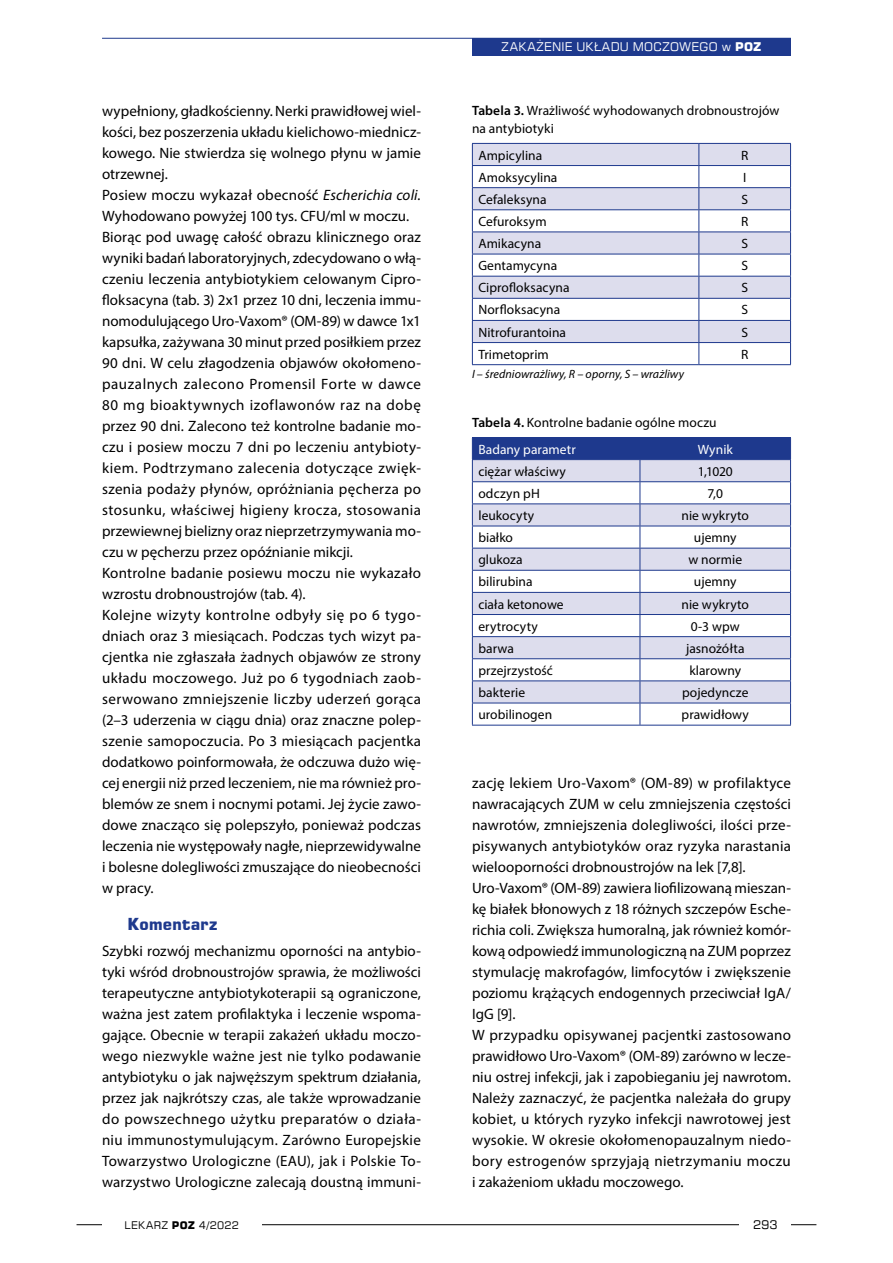
<style>
.page{position:relative;width:893px;height:1263px;background:#fff}
.page>*{position:absolute;margin:0;border:0;box-sizing:border-box;transform-origin:0 0}
.t1{font:700 16.5px "Square 721 EU";color:#1e398d}
.t2{font:15px/21px "Myriad Pro";letter-spacing:.01em;color:#000}
.t3{font:13.5px/18px "Myriad Pro";letter-spacing:.005em;color:#000}
.t4{font:13.5px "Myriad Pro";letter-spacing:.03em;color:#000}
.t5{font:13.5px "Myriad Pro";letter-spacing:.005em;color:#fff}
.t6{font:italic 12px "Myriad Pro";letter-spacing:.005em;color:#000}
.t7{font:12px "Square 721 EU";letter-spacing:.025em;color:#fff}
.t8{font:12px "Square 721 EU";color:#000}
.t9{font:10.5px "Square 721 EU";letter-spacing:.03em;color:#000}
.s1{font-style:italic}
.s2{font-weight:700}
.s3{font-weight:600}
.s4{color:#fff}
</style>
<div class="page">
<hr style="left:102px;top:38px;width:689px;height:1px;background:#1e398d">
<hr style="left:77px;top:1224px;width:739px;height:1px;background:#000">
<div style="left:740px;top:1216px;width:51px;height:17px;background:#fff"></div>
<div style="left:102px;top:1216px;width:159px;height:17px;background:#fff"></div>
<div style="left:472px;top:38px;width:319px;height:17px;background:#1e398d"></div>
<svg style="left:473px;top:144px;width:317px;height:198px;fill:#dddded"></svg>
<svg style="left:698px;top:144px;width:1px;height:220px"></svg>
<hr style="left:472px;top:364px;width:227px;height:1px;background:#1e398d">
<hr style="left:699px;top:364px;width:92px;height:1px;background:#1e398d">
<hr style="left:472px;top:143px;width:227px;height:1px;background:#1e398d">
<hr style="left:699px;top:143px;width:92px;height:1px;background:#1e398d">
<hr style="left:472px;top:165px;width:227px;height:1px;background:#1e398d">
<hr style="left:699px;top:165px;width:92px;height:1px;background:#1e398d">
<hr style="left:472px;top:187px;width:227px;height:1px;background:#1e398d">
<hr style="left:699px;top:187px;width:92px;height:1px;background:#1e398d">
<hr style="left:472px;top:209px;width:227px;height:1px;background:#1e398d">
<hr style="left:699px;top:209px;width:92px;height:1px;background:#1e398d">
<hr style="left:472px;top:232px;width:227px;height:1px;background:#1e398d">
<hr style="left:699px;top:232px;width:92px;height:1px;background:#1e398d">
<hr style="left:472px;top:254px;width:227px;height:1px;background:#1e398d">
<hr style="left:699px;top:254px;width:92px;height:1px;background:#1e398d">
<hr style="left:472px;top:276px;width:227px;height:1px;background:#1e398d">
<hr style="left:699px;top:276px;width:92px;height:1px;background:#1e398d">
<hr style="left:472px;top:298px;width:227px;height:1px;background:#1e398d">
<hr style="left:699px;top:298px;width:92px;height:1px;background:#1e398d">
<hr style="left:472px;top:320px;width:227px;height:1px;background:#1e398d">
<svg style="left:472px;top:144px;width:1px;height:220px"></svg>
<hr style="left:699px;top:320px;width:92px;height:1px;background:#1e398d">
<svg style="left:790px;top:144px;width:1px;height:220px"></svg>
<hr style="left:472px;top:342px;width:227px;height:1px;background:#1e398d">
<hr style="left:699px;top:342px;width:92px;height:1px;background:#1e398d">
<hr style="left:472px;top:725px;width:168px;height:1px;background:#1e398d">
<hr style="left:640px;top:725px;width:151px;height:1px;background:#1e398d">
<svg style="left:472px;top:437px;width:319px;height:288px"></svg>
<hr style="left:472px;top:703px;width:168px;height:1px;background:#1e398d">
<hr style="left:640px;top:703px;width:151px;height:1px;background:#1e398d">
<p class="t2" style="left:102px;top:100px;width:320px">wypełniony, gładkościenny. Nerki prawidłowej wiel&shy;kości, bez poszerzenia układu kielichowo-miednicz&shy;kowego. Nie stwierdza się wolnego płynu w jamie otrzewnej.<br>Posiew moczu wykazał obecność <span class="s1">Escherichia coli.<br></span>Wyhodowano powyżej 100 tys. CFU/ml w moczu.<br>Biorąc pod uwagę całość obrazu klinicznego oraz wyniki badań laboratoryjnych, zdecydowano o włą&shy;czeniu leczenia antybiotykiem celowanym Cipro&shy;floksacyna (tab. 3) 2x1 przez 10 dni, leczenia immu&shy;nomodulującego Uro-Vaxom® (OM-89) w dawce 1x1 kapsułka, zażywana 30 minut przed posiłkiem przez 90 dni. W celu złagodzenia objawów okołomeno&shy;pauzalnych zalecono Promensil Forte w dawce 80 mg bioaktywnych izoflawonów raz na dobę przez 90 dni. Zalecono też kontrolne badanie mo&shy;czu i posiew moczu 7 dni po leczeniu antybioty&shy;kiem. Podtrzymano zalecenia dotyczące zwięk&shy;szenia podaży płynów, opróżniania pęcherza po stosunku, właściwej higieny krocza, stosowania przewiewnej bielizny oraz nieprzetrzymywania mo&shy;czu w pęcherzu przez opóźnianie mikcji.<br>Kontrolne badanie posiewu moczu nie wykazało wzrostu drobnoustrojów (tab. 4).<br>Kolejne wizyty kontrolne odbyły się po 6 tygo&shy;dniach oraz 3 miesiącach. Podczas tych wizyt pa&shy;cjentka nie zgłaszała żadnych objawów ze strony układu moczowego. Już po 6 tygodniach zaob&shy;serwowano zmniejszenie liczby uderzeń gorąca (2–3 uderzenia w ciągu dnia) oraz znaczne polep&shy;szenie samopoczucia. Po 3 miesiącach pacjentka dodatkowo poinformowała, że odczuwa dużo wię&shy;cej energii niż przed leczeniem, nie ma również pro&shy;blemów ze snem i nocnymi potami. Jej życie zawo&shy;dowe znacząco się polepszyło, ponieważ podczas leczenia nie występowały nagłe, nieprzewidywalne i bolesne dolegliwości zmuszające do nieobecności w pracy.</p>
<p class="t1" style="left:128px;top:914px;width:92px">Komentarz</p>
<p class="t2" style="left:102px;top:940px;width:320px;text-align:justify">Szybki rozwój mechanizmu oporności na antybio&shy;tyki wśród drobnoustrojów sprawia, że możliwości terapeutyczne antybiotykoterapii są ograniczone, ważna jest zatem profilaktyka i leczenie wspoma&shy;gające. Obecnie w terapii zakażeń układu moczo&shy;wego niezwykle ważne jest nie tylko podawanie antybiotyku o jak najwęższym spektrum działania, przez jak najkrótszy czas, ale także wprowadzanie do powszechnego użytku preparatów o działa&shy;niu immunostymulującym. Zarówno Europejskie Towarzystwo Urologiczne (EAU), jak i Polskie To&shy;warzystwo Urologiczne zalecają doustną immuni-</p>
<p class="t7" style="left:501px;top:39px;width:262px">ZAKAŻENIE UKŁADU MOCZOWEGO W <span class="s2">POZ</span></p>
<p class="t3" style="left:472px;top:101px;width:309px"><span class="s3">Tabela 3.</span> Wrażliwość wyhodowanych drobnoustrojów na antybiotyki</p>
<p class="t3" style="left:478px;top:146px;width:65px">Ampicylina</p>
<p class="t3" style="left:741px;top:146px;width:9px">R</p>
<p class="t3" style="left:478px;top:168px;width:81px">Amoksycylina</p>
<p class="t3" style="left:743px;top:168px;width:5px">I</p>
<p class="t3" style="left:478px;top:190px;width:70px">Cefaleksyna</p>
<p class="t3" style="left:741px;top:190px;width:8px">S</p>
<p class="t3" style="left:478px;top:212px;width:70px">Cefuroksym</p>
<p class="t3" style="left:741px;top:212px;width:9px">R</p>
<p class="t3" style="left:478px;top:234px;width:64px">Amikacyna</p>
<p class="t3" style="left:741px;top:234px;width:8px">S</p>
<p class="t3" style="left:478px;top:256px;width:80px">Gentamycyna</p>
<p class="t3" style="left:741px;top:256px;width:8px">S</p>
<p class="t3" style="left:478px;top:279px;width:93px">Ciprofloksacyna</p>
<p class="t3" style="left:741px;top:279px;width:8px">S</p>
<p class="t3" style="left:478px;top:301px;width:83px">Norfloksacyna</p>
<p class="t3" style="left:741px;top:301px;width:8px">S</p>
<p class="t3" style="left:478px;top:323px;width:89px">Nitrofurantoina</p>
<p class="t3" style="left:741px;top:323px;width:8px">S</p>
<p class="t3" style="left:478px;top:345px;width:72px">Trimetoprim</p>
<p class="t3" style="left:741px;top:345px;width:9px">R</p>
<p class="t6" style="left:472px;top:367px;width:214px">I – średniowrażliwy, R – oporny, S – wrażliwy</p>
<p class="t3" style="left:478px;top:409px;width:240px;line-height:26.7px;text-indent:-6px"><span class="s3">Tabela 4.</span> Kontrolne badanie ogólne moczu<br><span class="s4">Badany parametr</span></p>
<p class="t5" style="left:698px;top:441px;width:37px">Wynik</p>
<p class="t3" style="left:478px;top:462px;width:89px">ciężar właściwy</p>
<p class="t3" style="left:698px;top:462px;width:37px">1,1020</p>
<p class="t3" style="left:478px;top:484px;width:63px">odczyn pH</p>
<p class="t3" style="left:707px;top:484px;width:17px">7,0</p>
<p class="t3" style="left:478px;top:506px;width:57px">leukocyty</p>
<p class="t3" style="left:681px;top:506px;width:69px">nie wykryto</p>
<p class="t3" style="left:478px;top:528px;width:36px">białko</p>
<p class="t3" style="left:694px;top:528px;width:44px">ujemny</p>
<p class="t3" style="left:478px;top:550px;width:46px">glukoza</p>
<p class="t3" style="left:688px;top:550px;width:55px">w normie</p>
<p class="t3" style="left:478px;top:573px;width:56px">bilirubina</p>
<p class="t3" style="left:694px;top:573px;width:44px">ujemny</p>
<p class="t3" style="left:478px;top:595px;width:87px">ciała ketonowe</p>
<p class="t3" style="left:681px;top:595px;width:69px">nie wykryto</p>
<p class="t4" style="left:478px;top:618px;width:61px">erytrocyty</p>
<p class="t3" style="left:691px;top:617px;width:50px">0-3 wpw</p>
<p class="t3" style="left:478px;top:639px;width:37px">barwa</p>
<p class="t3" style="left:686px;top:639px;width:60px">jasnożółta</p>
<p class="t3" style="left:478px;top:661px;width:76px">przejrzystość</p>
<p class="t3" style="left:689px;top:661px;width:53px">klarowny</p>
<p class="t3" style="left:478px;top:683px;width:48px">bakterie</p>
<p class="t3" style="left:682px;top:683px;width:68px">pojedyncze</p>
<p class="t3" style="left:478px;top:705px;width:75px">urobilinogen</p>
<p class="t3" style="left:682px;top:705px;width:69px">prawidłowy</p>
<p class="t2" style="left:472px;top:772px;width:320px">zację lekiem Uro-Vaxom® (OM-89) w profilaktyce nawracających ZUM w celu zmniejszenia częstości nawrotów, zmniejszenia dolegliwości, ilości prze&shy;pisywanych antybiotyków oraz ryzyka narastania wielooporności drobnoustrojów na lek [7,8].<br>Uro-Vaxom® (OM-89) zawiera liofilizowaną mieszan&shy;kę białek błonowych z 18 różnych szczepów Esche&shy;richia coli. Zwiększa humoralną, jak również komór&shy;kową odpowiedź immunologiczną na ZUM poprzez stymulację makrofagów, limfocytów i zwiększenie poziomu krążących endogennych przeciwciał IgA/ IgG [9].<br>W przypadku opisywanej pacjentki zastosowano prawidłowo Uro-Vaxom® (OM-89) zarówno w lecze&shy;niu ostrej infekcji, jak i zapobieganiu jej nawrotom.<br>Należy zaznaczyć, że pacjentka należała do grupy kobiet, u których ryzyko infekcji nawrotowej jest wysokie. W okresie okołomenopauzalnym niedo&shy;bory estrogenów sprzyjają nietrzymaniu moczu i zakażeniom układu moczowego.</p>
<p class="t9" style="left:125px;top:1218px;width:116px">LEKARZ <span class="s2">POZ</span> 4/2022</p>
<p class="t8" style="left:753px;top:1217px;width:26px">293</p>
</div>
